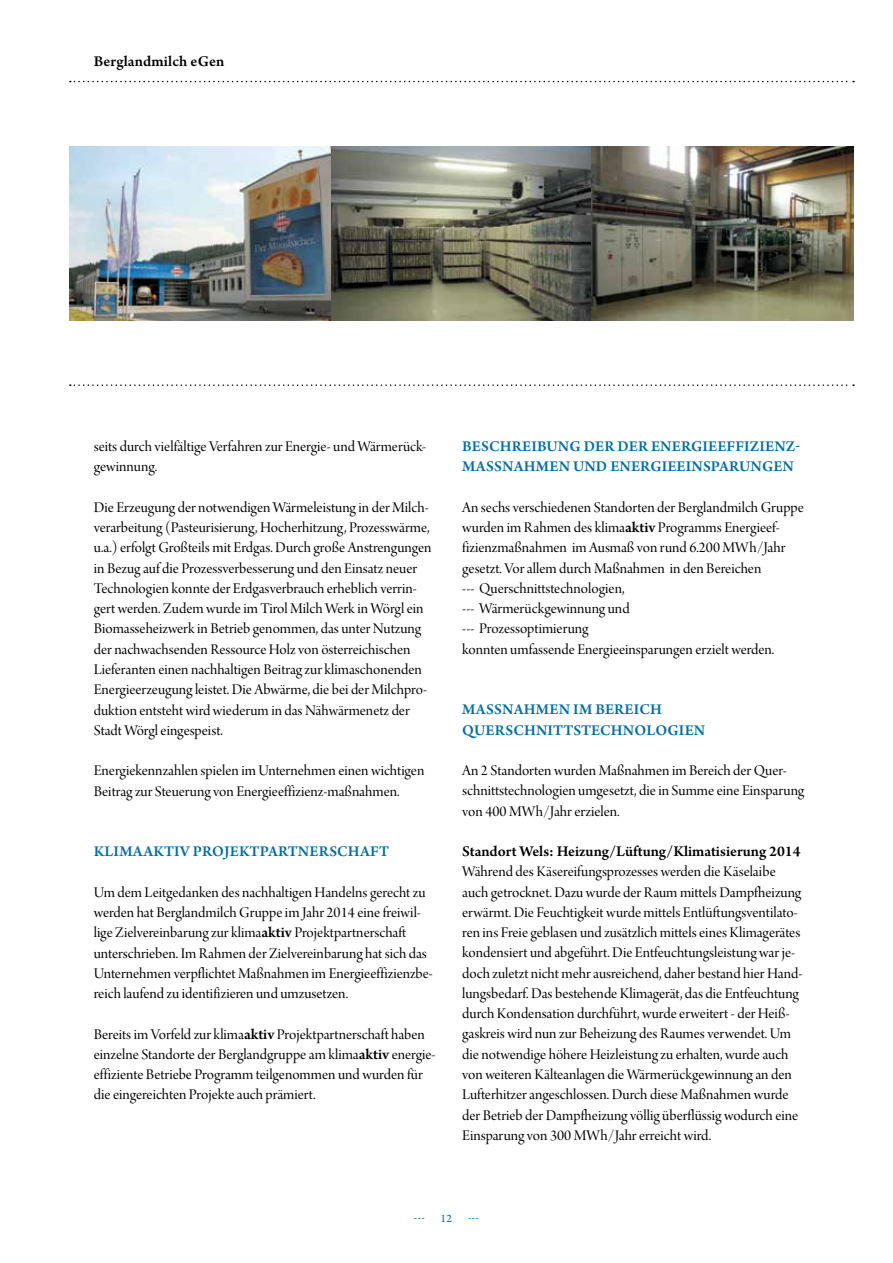
<style>
.page{position:relative;width:893px;height:1263px;background:#fff}
.page>*{position:absolute;margin:0;border:0;box-sizing:border-box;transform-origin:0 0}
.t1{font:15.75px/20.2px "Arno Pro Display";color:#000}
.t2{font:600 15.75px/20.2px "Arno Pro";letter-spacing:.01em;color:#006dad}
.t3{font:600 15.75px "Arno Pro";letter-spacing:.005em;color:#000}
.t4{font:12px "Arno Pro";color:#006dad}
.s1{font-family:"Arno Pro";font-weight:600}
</style>
<div class="page">
<svg style="left:70px;top:81px;width:784px;height:1px"></svg>
<svg style="left:70px;top:384px;width:784px;height:2px"></svg>
<img style="left:69px;top:146px;width:785px;height:175px">
<p class="t3" style="left:94px;top:52px;width:132px">BERGLANDMILCH EGEN</p>
<p class="t1" style="left:94px;top:437px;width:334px">seits durch vielfältige Verfahren zur Energie- und Wärmerück&shy;gewinnung.</p>
<p class="t1" style="left:94px;top:498px;width:339px">Die Erzeugung der notwendigen Wärmeleistung in der Milch&shy;verarbeitung (Pasteurisierung, Hocherhitzung, Prozesswärme, u.a.) erfolgt Großteils mit Erdgas. Durch große Anstrengungen in Bezug auf die Prozessverbesserung und den Einsatz neuer Technologien konnte der Erdgasverbrauch erheblich verrin&shy;gert werden. Zudem wurde im Tirol Milch Werk in Wörgl ein Biomasseheizwerk in Betrieb genommen, das unter Nutzung der nachwachsenden Ressource Holz von österreichischen Lieferanten einen nachhaltigen Beitrag zur klimaschonenden Energieerzeugung leistet. Die Abwärme, die bei der Milchpro&shy;duktion entsteht wird wiederum in das Nähwärmenetz der Stadt Wörgl eingespeist.</p>
<p class="t1" style="left:94px;top:761px;width:332px">Energiekennzahlen spielen im Unternehmen einen wichtigen<br>Beitrag zur Steuerung von Energieeffizienz-maßnahmen.</p>
<p class="t2" style="left:94px;top:842px;width:297px">KLIMAAKTIV PROJEKTPARTNERSCHAFT</p>
<p class="t1" style="left:94px;top:883px;width:341px">Um dem Leitgedanken des nachhaltigen Handelns gerecht zu werden hat Berglandmilch Gruppe im Jahr 2014 eine freiwil&shy;lige Zielvereinbarung zur klima<span class="s1">AKTIV</span> Projektpartnerschaft unterschrieben. Im Rahmen der Zielvereinbarung hat sich das Unternehmen verpflichtet Maßnahmen im Energieeffizienzbe&shy;reich laufend zu identifizieren und umzusetzen.</p>
<p class="t1" style="left:94px;top:1025px;width:343px">Bereits im Vorfeld zur klima<span class="s1">AKTIV</span> Projektpartnerschaft haben einzelne Standorte der Berglandgruppe am klima<span class="s1">AKTIV</span> energie&shy;effiziente Betriebe Programm teilgenommen und wurden für die eingereichten Projekte auch prämiert.</p>
<p class="t2" style="left:462px;top:437px;width:339px">BESCHREIBUNG DER DER ENERGIEEFFIZIENZ-<br>MASSNAHMEN UND ENERGIEEINSPARUNGEN</p>
<p class="t1" style="left:462px;top:498px;width:343px">An sechs verschiedenen Standorten der Berglandmilch Gruppe wurden im Rahmen des klima<span class="s1">AKTIV</span> Programms Energieef&shy;fizienzmaßnahmen im Ausmaß von rund 6.200 MWh/Jahr gesetzt. Vor allem durch Maßnahmen in den Bereichen<br>--- Querschnittstechnologien,<br>--- Wärmerückgewinnung und<br>--- Prozessoptimierung<br>konnten umfassende Energieeinsparungen erzielt werden.</p>
<p class="t2" style="left:462px;top:700px;width:244px">MASSNAHMEN IM BEREICH<br>QUERSCHNITTSTECHNOLOGIEN</p>
<p class="t1" style="left:462px;top:761px;width:344px">An 2 Standorten wurden Maßnahmen im Bereich der Quer&shy;schnittstechnologien umgesetzt, die in Summe eine Einsparung von 400 MWh/Jahr erzielen.</p>
<p class="t3" style="left:462px;top:842px;width:340px">STANDORT WELS: HEIZUNG/LÜFTUNG/KLIMATISIERUNG 2014</p>
<p class="t1" style="left:462px;top:863px;width:342px">Während des Käsereifungsprozesses werden die Käselaibe auch getrocknet. Dazu wurde der Raum mittels Dampfheizung erwärmt. Die Feuchtigkeit wurde mittels Entlüftungsventilato&shy;ren ins Freie geblasen und zusätzlich mittels eines Klimagerätes kondensiert und abgeführt. Die Entfeuchtungsleistung war je&shy;doch zuletzt nicht mehr ausreichend, daher bestand hier Hand&shy;lungsbedarf. Das bestehende Klimagerät, das die Entfeuchtung durch Kondensation durchführt, wurde erweitert - der Heiß&shy;gaskreis wird nun zur Beheizung des Raumes verwendet. Um die notwendige höhere Heizleistung zu erhalten, wurde auch von weiteren Kälteanlagen die Wärmerückgewinnung an den Lufterhitzer angeschlossen. Durch diese Maßnahmen wurde der Betrieb der Dampfheizung völlig überflüssig wodurch eine Einsparung von 300 MWh/Jahr erreicht wird.</p>
<p class="t4" style="left:414px;top:1212px;width:12px">---</p>
<p class="t4" style="left:441px;top:1212px;width:13px">12</p>
<p class="t4" style="left:468px;top:1212px;width:12px">---</p>
</div>
